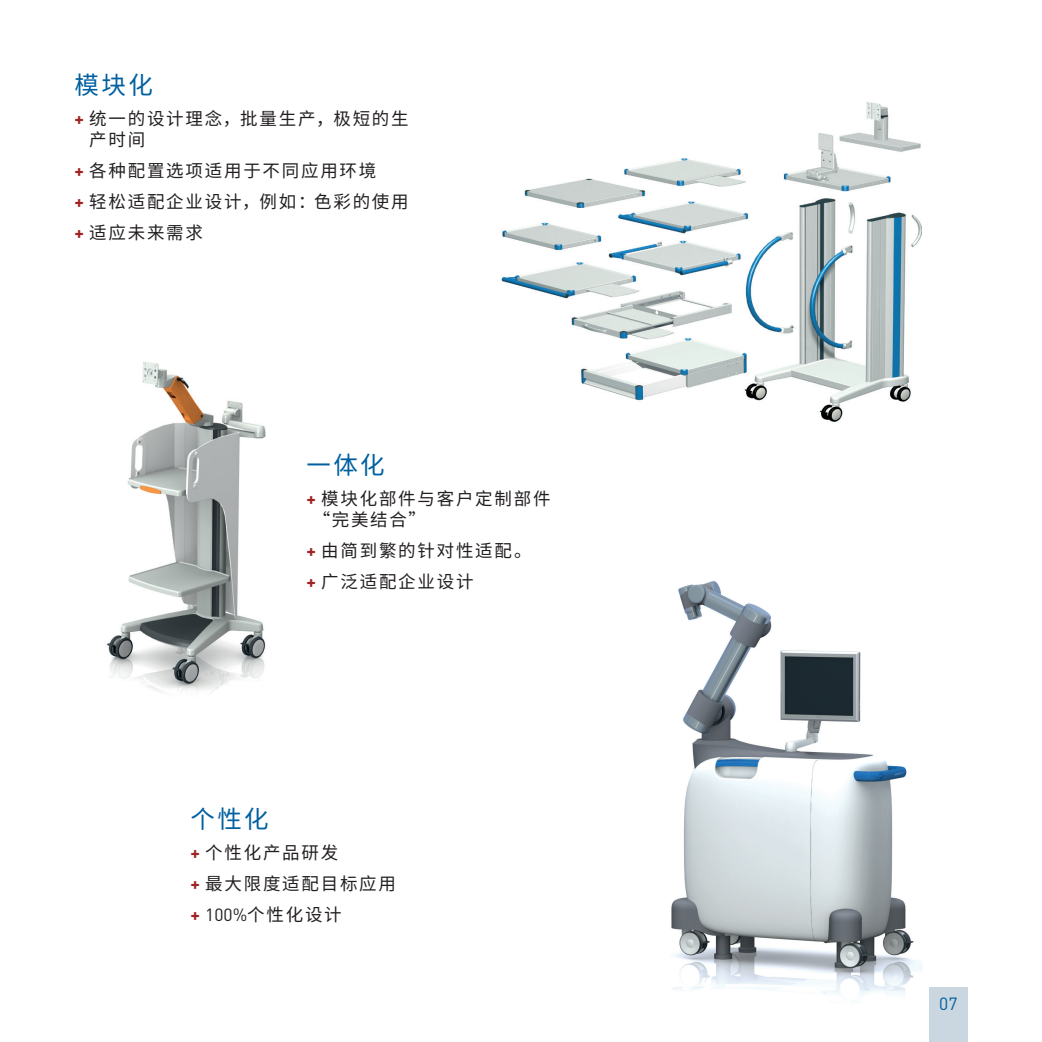
<style>
.page{position:relative;width:1042px;height:1042px;background:#fff}
.page>*{position:absolute;margin:0;border:0;box-sizing:border-box;transform-origin:0 0}
.t1{font:24.5px "Source Han Sans CN";letter-spacing:.1em;color:#0060a0}
.t2{font:17.5px/31px "Source Han Sans CN";letter-spacing:.1em;color:#231f20}
.t3{font:17.5px "DIN Pro";color:#0060a0}
.s1{font-family:"DIN Pro";font-weight:700;color:#9f2322}
.s2{font-family:"DIN Pro"}
</style>
<div class="page">
<img style="left:501px;top:102px;width:420px;height:320px">
<img style="left:671px;top:581px;width:251px;height:421px">
<img style="left:106px;top:362px;width:160px;height:330px">
<div style="left:929px;top:987px;width:38px;height:55px;background:#cbd7e0"></div>
<div style="left:910px;top:802px;width:36px;height:23px;background:#fff"></div>
<h1 class="t1" style="left:74px;top:71px;width:80px">模块化</h1>
<p class="t2" style="left:89px;top:108px;width:321px;line-height:21px;text-indent:-15px"><span class="s1">+</span> 统一的设计理念， 批量生产， 极短的生产时间</p>
<p class="t2" style="left:74px;top:155px;width:336px"><span class="s1">+</span> 各种配置选项适用于不同应用环境<br><span class="s1">+</span> 轻松适配企业设计， 例如：色彩的使用<span class="s1">+</span> 适应未来需求</p>
<h1 class="t1" style="left:306px;top:451px;width:80px">一体化</h1>
<p class="t2" style="left:313px;top:488px;width:239px;line-height:21px;text-indent:-6px"><span class="s1">+</span> 模块化部件与客户定制部件“完美结合”</p>
<p class="t2" style="left:306px;top:535px;width:227px"><span class="s1">+</span> 由简到繁的针对性适配。<span class="s1">+</span> 广泛适配企业设计</p>
<h1 class="t1" style="left:190px;top:805px;width:80px">个性化</h1>
<p class="t2" style="left:190px;top:837px;width:207px"><span class="s1">+</span> 个性化产品研发<br><span class="s1">+</span> 最大限度适配目标应用<span class="s1">+</span> <span class="s2">100%</span>个性化设计</p>
<p class="t3" style="left:939px;top:989px;width:20px">07</p>
</div>
